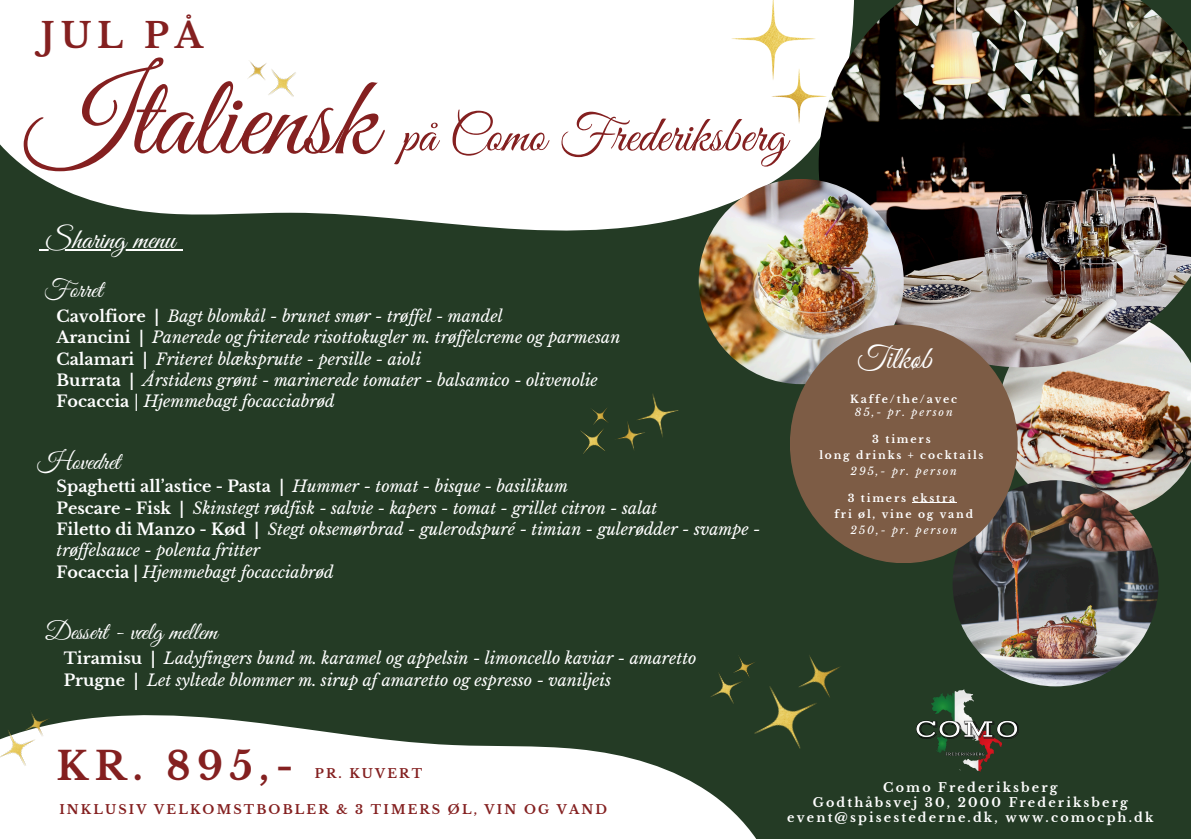
<style>
.page{position:relative;width:1191px;height:839px;background:#fff}
.page>*{position:absolute;margin:0;border:0;box-sizing:border-box;transform-origin:0 0}
.t1{font:115px "Great Vibes";color:#842020}
.t2{font:51px "Great Vibes";color:#842020}
.t3{font:700 38.6px "Libre Baskerville";color:#842020}
.t4{font:700 34.6px "Libre Baskerville";color:#842020}
.t5{font:32px "Great Vibes";color:#fff}
.t6{font:29px "Great Vibes";color:#fff}
.t7{font:25px "Great Vibes";color:#fff}
.t8{font:italic 16px/21.4px "Libre Baskerville";color:#fff}
.t9{font:700 16px "Libre Baskerville";color:#fff}
.t10{font:700 12.6px "Libre Baskerville";letter-spacing:.17em;color:#fff}
.t11{font:700 12.6px "Libre Baskerville";letter-spacing:.17em;color:#842020}
.t12{font:700 10.6px/16px "Libre Baskerville";letter-spacing:.17em;color:#fff;text-align:center}
.t13{font:italic 10.6px "Libre Baskerville";letter-spacing:.17em;color:#fff}
.s1{font-weight:700;font-style:normal}
</style>
<div class="page">
<div style="left:0;top:0;width:1191px;height:838px;background:#243b25"></div>
<img style="left:917px;top:689px;width:102px;height:83px">
<img style="left:1003px;top:367px;width:188px;height:144px">
<svg style="left:0;top:0;width:819px;height:259px;fill:#fff"></svg>
<img style="left:819px;top:0;width:372px;height:367px">
<img style="left:699px;top:179px;width:205px;height:205px;border-radius:50%">
<img style="left:953px;top:480px;width:206px;height:206px;border-radius:50%">
<div style="left:790px;top:324px;width:228px;height:239px;background:#7d5c45;border-radius:50%"></div>
<hr style="left:912px;top:502px;width:45px;height:1px;background:#fff">
<img style="left:732px;top:0;width:94px;height:123px">
<img style="left:769px;top:655px;width:71px;height:94px">
<img style="left:710px;top:655px;width:45px;height:49px">
<img style="left:238px;top:41px;width:69px;height:71px">
<img style="left:580px;top:409px;width:26px;height:45px">
<img style="left:606px;top:394px;width:73px;height:56px">
<svg style="left:0;top:711px;width:785px;height:127px;fill:#fff"></svg>
<img style="left:0;top:711px;width:64px;height:63px">
<svg style="left:39px;top:249px;width:7px;height:2px"></svg>
<hr style="left:46px;top:249px;width:129px;height:2px;background:#fff">
<svg style="left:175px;top:249px;width:8px;height:2px"></svg>
<p class="t4" style="left:41px;top:15px;width:163px">JUL PÅ</p>
<h2 class="t1" style="left:26px;top:55px;width:352px">Italiensk</h2>
<p class="t2" style="left:401px;top:107px;width:387px">på Como Frederiksberg</p>
<p class="t6" style="left:46px;top:223px;width:130px">Sharing menu</p>
<p class="t7" style="left:44px;top:275px;width:60px">Forret</p>
<p class="t8" style="left:57px;top:305px;width:448px"><span class="s1">Cavolfiore |</span> Bagt blomkål - brunet smør - trøf el - mandel</p>
<p class="t8" style="left:57px;top:327px;width:565px"><span class="s1">Arancini |</span> Panerede og friterede risottokugler m. trøf elcreme og parmesan</p>
<p class="t9" style="left:57px;top:349px;width:93px">Calamari |</p>
<p class="t8" style="left:156px;top:348px;width:266px">Friteret blæksprutte - persille - aioli</p>
<p class="t9" style="left:57px;top:370px;width:79px">Burrata |</p>
<p class="t8" style="left:57px;top:369px;width:543px;text-indent:86px">Årstidens grønt - marinerede tomater - balsamico - olivenolie<br><span class="s1">Focaccia</span> | Hjemmebagt focacciabrød</p>
<p class="t7" style="left:38px;top:447px;width:84px">Hovedret</p>
<p class="t8" style="left:57px;top:476px;width:513px"><span class="s1">Spaghetti all’astice - Pasta |</span> Hummer - tomat - bisque - basilikum</p>
<p class="t8" style="left:57px;top:497px;width:602px"><span class="s1">Pescare - Fisk |</span> Skinstegt rødfisk - salvie - kapers - tomat - grillet citron - salat</p>
<p class="t8" style="left:57px;top:518px;width:706px"><span class="s1">Filetto di Manzo - Kød |</span> Stegt oksemørbrad - gulerodspuré - timian - gulerødder - svampe - trøf elsauce - polenta fritter</p>
<p class="t8" style="left:57px;top:561px;width:279px"><span class="s1">Focaccia |</span> Hjemmebagt focacciabrød</p>
<p class="t7" style="left:45px;top:618px;width:174px">Dessert - vælg mellem</p>
<p class="t8" style="left:64px;top:648px;width:634px"><span class="s1">Tiramisu |</span> Ladyfingers bund m. karamel og appelsin - limoncello kaviar - amaretto</p>
<p class="t8" style="left:64px;top:669px;width:549px"><span class="s1">Prugne |</span> Let syltede blommer m. sirup af amaretto og espresso - vaniljeis</p>
<p class="t5" style="left:857px;top:341px;width:77px">Tilkøb</p>
<p class="t12" style="left:850px;top:391px;width:108px">Kaffe/the/avec</p>
<p class="t13" style="left:855px;top:406px;width:99px">85,- pr. person</p>
<p class="t12" style="left:819px;top:431px;width:166px">3 timers<br>long drinks + cocktails</p>
<p class="t13" style="left:851px;top:464px;width:108px">295,- pr. person</p>
<p class="t12" style="left:834px;top:490px;width:140px">3 timers ekstra<br>fri øl, vine og vand</p>
<p class="t13" style="left:851px;top:523px;width:108px">250,- pr. person</p>
<p class="t3" style="left:57px;top:742px;width:238px">KR. 895,-</p>
<h3 class="t11" style="left:315px;top:765px;width:109px">PR. KUVERT</h3>
<p class="t11" style="left:59px;top:801px;width:549px">INKLUSIV VELKOMSTBOBLER &amp; 3 TIMERS ØL, VIN OG VAND</p>
<p class="t10" style="left:883px;top:779px;width:176px">Como Frederiksberg</p>
<p class="t10" style="left:813px;top:794px;width:317px">Godthåbsvej 30, 2000 Frederiksberg</p>
<p class="t10" style="left:787px;top:809px;width:368px">event@spisestederne.dk, www.comocph.dk</p>
</div>
